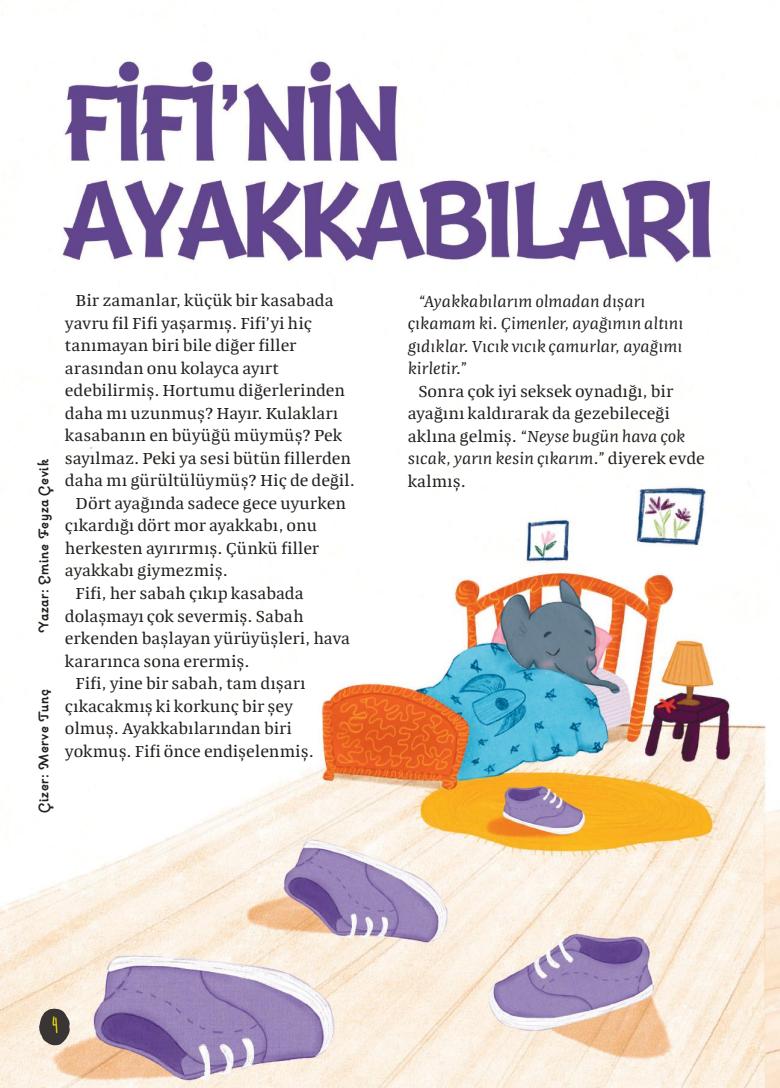
<style>
.page{position:relative;width:780px;height:1088px;background:#fff}
.page>*{position:absolute;margin:0;border:0;box-sizing:border-box;transform-origin:0 0}
.t1{font:700 25px "Moon Flower";color:#fff300}
.t2{font:16.25px/22.5px "Quador";color:#241f1f}
.t3{font:italic 16.25px/22.5px "Quador";color:#241f1f}
.t4{font:700 16.25px "Pauline";letter-spacing:.04em;color:#241f1f}
.s1{font-style:italic}
</style>
<div class="page">
<img style="left:1px;top:57px;width:779px;height:1031px">
<svg style="left:39px;top:1008px;width:31px;height:38px"></svg>
<p class="t4" style="left:34px;top:633px;width:175px;rotate:-90deg">Yazar: Emine Feyza Çevik</p>
<p class="t4" style="left:34px;top:812px;width:125px;rotate:-90deg">Çizer: Merve Tunç</p>
<p class="t2" style="left:76px;top:289px;width:259px">Bir zamanlar, küçük bir kasabada</p>
<p class="t2" style="left:65px;top:311px;width:248px">yavru fil Fifi yaşarmış. Fifi’yi hiç</p>
<p class="t2" style="left:65px;top:334px;width:233px">tanımayan biri bile diğer filler</p>
<p class="t2" style="left:65px;top:356px;width:215px">arasından onu kolayca ayırt</p>
<p class="t2" style="left:65px;top:379px;width:282px">edebilirmiş. Hortumu diğerlerinden</p>
<p class="t2" style="left:65px;top:401px;width:275px">daha mı uzunmuş? Hayır. Kulakları</p>
<p class="t2" style="left:65px;top:424px;width:279px">kasabanın en büyüğü müymüş? Pek</p>
<p class="t2" style="left:65px;top:446px;width:288px">sayılmaz. Peki ya sesi bütün fillerden</p>
<p class="t2" style="left:65px;top:469px;width:291px">daha mı gürültülüymüş? Hiç de değil.</p>
<p class="t2" style="left:76px;top:491px;width:272px">Dört ayağında sadece gece uyurken</p>
<p class="t2" style="left:65px;top:514px;width:254px">çıkardığı dört mor ayakkabı, onu</p>
<p class="t2" style="left:65px;top:536px;width:256px">herkesten ayırırmış. Çünkü filler</p>
<p class="t2" style="left:65px;top:559px;width:164px">ayakkabı giymezmiş.</p>
<p class="t2" style="left:76px;top:581px;width:229px">Fifi, her sabah çıkıp kasabada</p>
<p class="t2" style="left:65px;top:604px;width:240px">dolaşmayı çok severmiş. Sabah</p>
<p class="t2" style="left:65px;top:626px;width:287px">erkenden başlayan yürüyüşleri, hava</p>
<p class="t2" style="left:65px;top:649px;width:186px">kararınca sona erermiş.</p>
<p class="t2" style="left:76px;top:671px;width:231px">Fifi, yine bir sabah, tam dışarı</p>
<p class="t2" style="left:65px;top:694px;width:230px">çıkacakmış ki korkunç bir şey</p>
<p class="t2" style="left:65px;top:716px;width:228px">olmuş. Ayakkabılarından biri</p>
<p class="t2" style="left:65px;top:739px;width:250px">yokmuş. Fifi önce endişelenmiş.</p>
<p class="t3" style="left:407px;top:289px;width:277px;text-indent:11px">“Ayakkabılarım olmadan dışarı çıkamam ki. Çimenler, ayağımın altını gıdıklar. Vıcık vıcık çamurlar, ayağımı kirletir.”</p>
<p class="t2" style="left:407px;top:379px;width:298px;text-indent:11px">Sonra çok iyi seksek oynadığı, bir ayağını kaldırarak da gezebileceği aklına gelmiş. <span class="s1">“Neyse bugün hava çok sıcak, yarın kesin çıkarım.”</span> diyerek evde kalmış.</p>
<h1 class="t1" style="left:51px;top:1012px;width:9px">4</h1>
</div>
